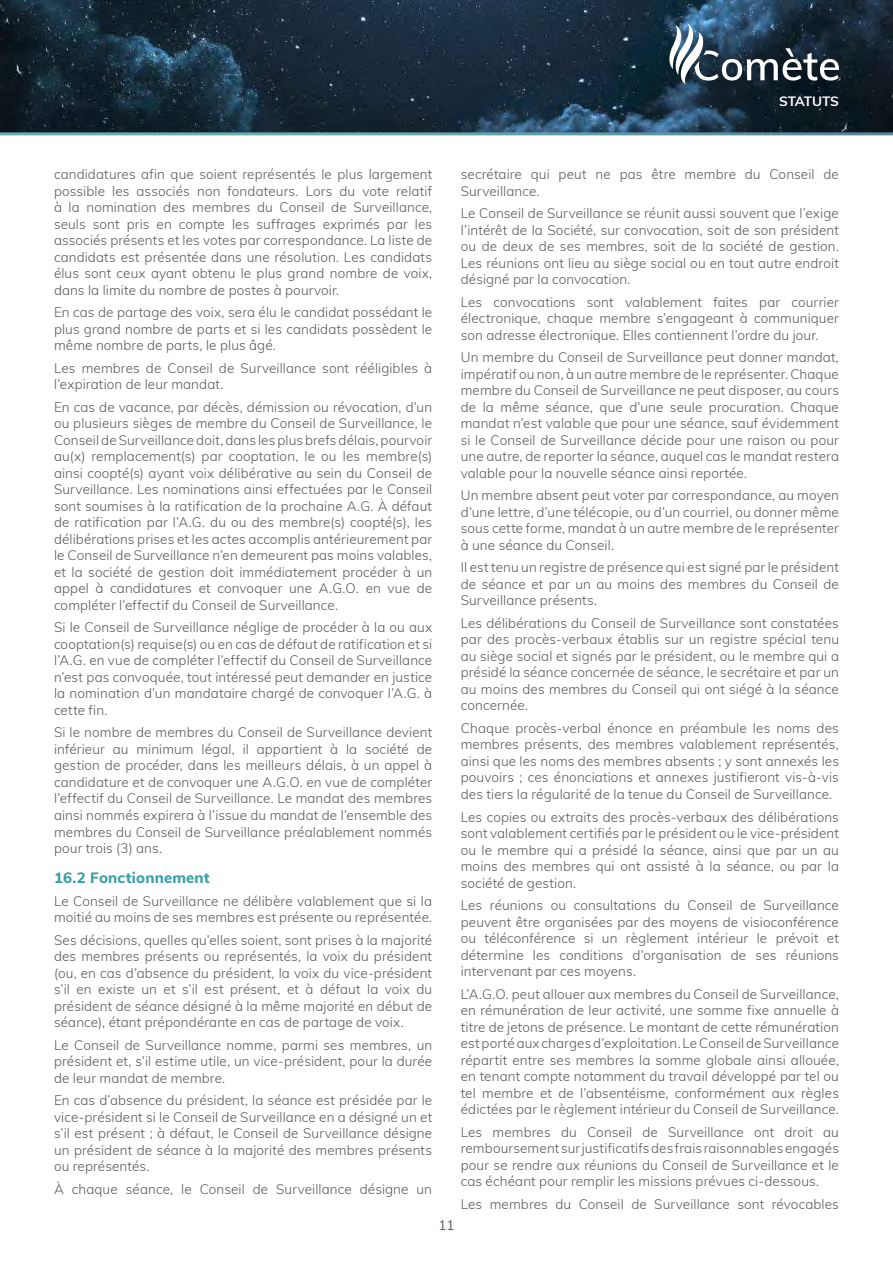
<style>
.page{position:relative;width:893px;height:1263px;background:#fff}
.page>*{position:absolute;margin:0;border:0;box-sizing:border-box;transform-origin:0 0}
.t1{font:800 15px "Muli";letter-spacing:.01em;color:#39a0a8}
.t2{font:300 13.5px/16.5px "Muli";letter-spacing:.01em;color:#57585a;text-align:justify}
.t3{font:700 13.5px "Muli";letter-spacing:-.02em;color:#fff}
.t4{font:13.5px "Muli";color:#57585a}
</style>
<div class="page">
<img style="left:0;top:0;width:893px;height:132px">
<svg style="left:669px;top:24px;width:170px;height:60px"></svg>
<p class="t2" style="left:54px;top:166px;width:380px">candidatures afin que soient représentés le plus largement possible les associés non fondateurs. Lors du vote relatif à la nomination des membres du Conseil de Surveillance, seuls sont pris en compte les suffrages exprimés par les associés présents et les votes par correspondance. La liste de candidats est présentée dans une résolution. Les candidats élus sont ceux ayant obtenu le plus grand nombre de voix, dans la limite du nombre de postes à pourvoir.</p>
<p class="t2" style="left:54px;top:304px;width:380px">En cas de partage des voix, sera élu le candidat possédant le plus grand nombre de parts et si les candidats possèdent le même nombre de parts, le plus âgé.</p>
<p class="t2" style="left:54px;top:359px;width:380px">Les membres de Conseil de Surveillance sont rééligibles à l’expiration de leur mandat.</p>
<p class="t2" style="left:54px;top:398px;width:380px">En cas de vacance, par décès, démission ou révocation, d’un ou plusieurs sièges de membre du Conseil de Surveillance, le Conseil de Surveillance doit, dans les plus brefs délais, pourvoir au(x) remplacement(s) par cooptation, le ou les membre(s) ainsi coopté(s) ayant voix délibérative au sein du Conseil de Surveillance. Les nominations ainsi effectuées par le Conseil sont soumises à la ratification de la prochaine A.G. À défaut de ratification par l’A.G. du ou des membre(s) coopté(s), les délibérations prises et les actes accomplis antérieurement par le Conseil de Surveillance n’en demeurent pas moins valables, et la société de gestion doit immédiatement procéder à un appel à candidatures et convoquer une A.G.O. en vue de compléter l’effectif du Conseil de Surveillance.</p>
<p class="t2" style="left:54px;top:619px;width:380px">Si le Conseil de Surveillance néglige de procéder à la ou aux cooptation(s) requise(s) ou en cas de défaut de ratification et si l’A.G. en vue de compléter l’effectif du Conseil de Surveillance n’est pas convoquée, tout intéressé peut demander en justice la nomination d’un mandataire chargé de convoquer l’A.G. à cette fin.</p>
<p class="t2" style="left:54px;top:724px;width:380px">Si le nombre de membres du Conseil de Surveillance devient inférieur au minimum légal, il appartient à la société de gestion de procéder, dans les meilleurs délais, à un appel à candidature et de convoquer une A.G.O. en vue de compléter l’effectif du Conseil de Surveillance. Le mandat des membres ainsi nommés expirera à l’issue du mandat de l’ensemble des membres du Conseil de Surveillance préalablement nommés pour trois (3) ans.</p>
<p class="t1" style="left:54px;top:867px;width:157px">16.2 Fonctionnement</p>
<p class="t2" style="left:54px;top:892px;width:380px">Le Conseil de Surveillance ne délibère valablement que si la moitié au moins de ses membres est présente ou représentée.</p>
<p class="t2" style="left:54px;top:931px;width:380px">Ses décisions, quelles qu’elles soient, sont prises à la majorité des membres présents ou représentés, la voix du président (ou, en cas d’absence du président, la voix du vice-président s’il en existe un et s’il est présent, et à défaut la voix du président de séance désigné à la même majorité en début de séance), étant prépondérante en cas de partage de voix.</p>
<p class="t2" style="left:54px;top:1036px;width:380px">Le Conseil de Surveillance nomme, parmi ses membres, un président et, s’il estime utile, un vice-président, pour la durée de leur mandat de membre.</p>
<p class="t2" style="left:54px;top:1091px;width:380px">En cas d’absence du président, la séance est présidée par le vice-président si le Conseil de Surveillance en a désigné un et s’il est présent ; à défaut, le Conseil de Surveillance désigne un président de séance à la majorité des membres présents ou représentés.</p>
<p class="t2" style="left:54px;top:1180px;width:380px">À chaque séance, le Conseil de Surveillance désigne un</p>
<p class="t3" style="left:779px;top:91px;width:61px">STATUTS</p>
<p class="t2" style="left:461px;top:166px;width:380px">secrétaire qui peut ne pas être membre du Conseil de<br>Surveillance.</p>
<p class="t2" style="left:461px;top:205px;width:380px">Le Conseil de Surveillance se réunit aussi souvent que l’exige l’intérêt de la Société, sur convocation, soit de son président ou de deux de ses membres, soit de la société de gestion.<br>Les réunions ont lieu au siège social ou en tout autre endroit désigné par la convocation.</p>
<p class="t2" style="left:461px;top:293px;width:380px">Les convocations sont valablement faites par courrier électronique, chaque membre s’engageant à communiquer son adresse électronique. Elles contiennent l’ordre du jour.</p>
<p class="t2" style="left:461px;top:349px;width:380px">Un membre du Conseil de Surveillance peut donner mandat, impératif ou non, à un autre membre de le représenter. Chaque membre du Conseil de Surveillance ne peut disposer, au cours de la même séance, que d’une seule procuration. Chaque mandat n’est valable que pour une séance, sauf évidemment si le Conseil de Surveillance décide pour une raison ou pour une autre, de reporter la séance, auquel cas le mandat restera valable pour la nouvelle séance ainsi reportée.</p>
<p class="t2" style="left:461px;top:487px;width:380px">Un membre absent peut voter par correspondance, au moyen d’une lettre, d’une télécopie, ou d’un courriel, ou donner même sous cette forme, mandat à un autre membre de le représenter à une séance du Conseil.</p>
<p class="t2" style="left:461px;top:559px;width:380px">Il est tenu un registre de présence qui est signé par le président de séance et par un au moins des membres du Conseil de Surveillance présents.</p>
<p class="t2" style="left:461px;top:614px;width:380px">Les délibérations du Conseil de Surveillance sont constatées par des procès-verbaux établis sur un registre spécial tenu au siège social et signés par le président, ou le membre qui a présidé la séance concernée de séance, le secrétaire et par un au moins des membres du Conseil qui ont siégé à la séance concernée.</p>
<p class="t2" style="left:461px;top:719px;width:380px">Chaque procès-verbal énonce en préambule les noms des membres présents, des membres valablement représentés, ainsi que les noms des membres absents ; y sont annexés les pouvoirs ; ces énonciations et annexes justifieront vis-à-vis des tiers la régularité de la tenue du Conseil de Surveillance.</p>
<p class="t2" style="left:461px;top:808px;width:380px">Les copies ou extraits des procès-verbaux des délibérations sont valablement certifiés par le président ou le vice-président ou le membre qui a présidé la séance, ainsi que par un au moins des membres qui ont assisté à la séance, ou par la société de gestion.</p>
<p class="t2" style="left:461px;top:896px;width:380px">Les réunions ou consultations du Conseil de Surveillance peuvent être organisées par des moyens de visioconférence ou téléconférence si un règlement intérieur le prévoit et détermine les conditions d’organisation de ses réunions intervenant par ces moyens.</p>
<p class="t2" style="left:461px;top:985px;width:380px">L’A.G.O. peut allouer aux membres du Conseil de Surveillance, en rémunération de leur activité, une somme fixe annuelle à titre de jetons de présence. Le montant de cette rémunération est porté aux charges d’exploitation. Le Conseil de Surveillance répartit entre ses membres la somme globale ainsi allouée, en tenant compte notamment du travail développé par tel ou tel membre et de l’absentéisme, conformément aux règles édictées par le règlement intérieur du Conseil de Surveillance.</p>
<p class="t2" style="left:461px;top:1123px;width:380px">Les membres du Conseil de Surveillance ont droit au remboursement sur justificatifs des frais raisonnables engagés pour se rendre aux réunions du Conseil de Surveillance et le cas échéant pour remplir les missions prévues ci-dessous.</p>
<p class="t2" style="left:461px;top:1195px;width:380px">Les membres du Conseil de Surveillance sont révocables</p>
<p class="t4" style="left:438px;top:1215px;width:18px">11</p>
</div>
